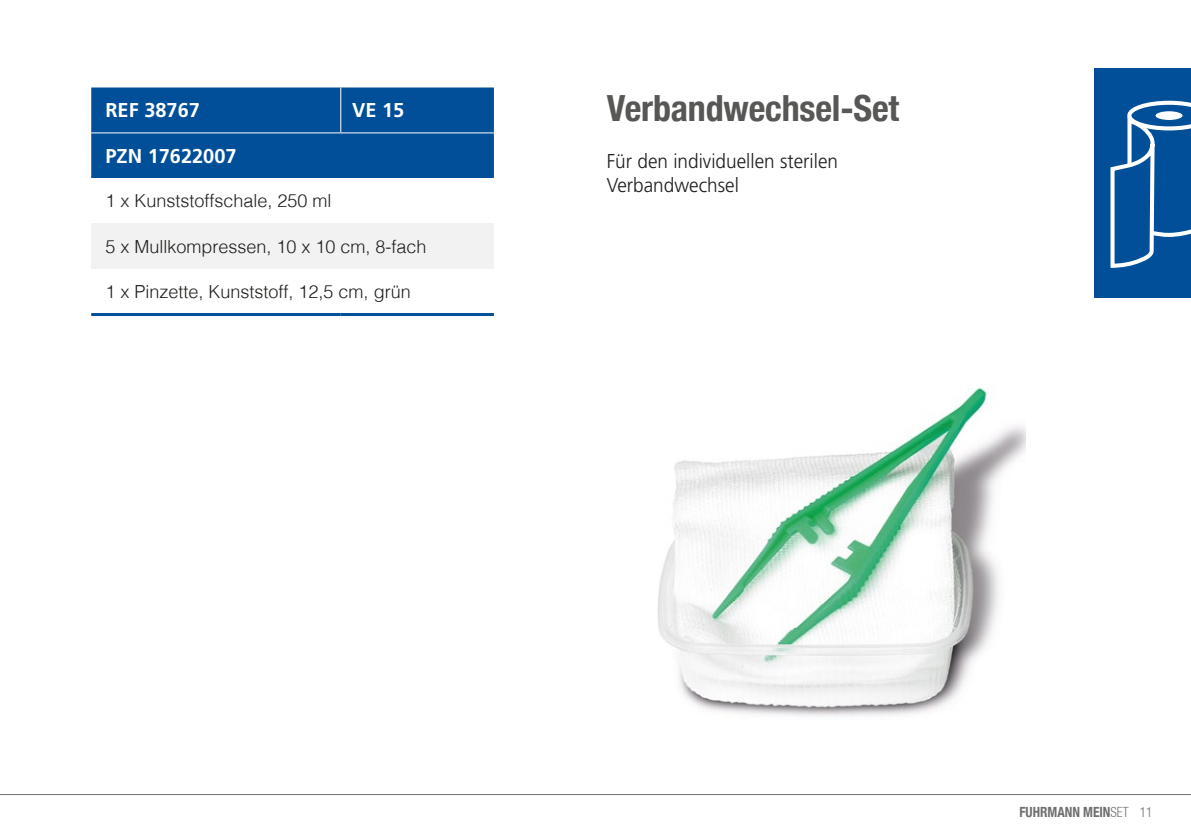
<style>
.page{position:relative;width:1191px;height:840px;background:#fff}
.page>*{position:absolute;margin:0;border:0;box-sizing:border-box;transform-origin:0 0}
.t1{font:700 condensed 36px "Helvetica Neue";letter-spacing:-.005em;color:#575756}
.t2{font:300 20px/24px "Frutiger LT Std";color:#1d1d1b;scale:.95 1}
.t3{font:700 20px "Frutiger LT Std";color:#fff}
.t4{font:300 18px "Helvetica";color:#1d1d1b}
.t5{font:700 condensed 14px "Helvetica Neue";color:#706f6f;scale:.95 1}
.s1{font-family:"Helvetica 47";font-weight:300}
</style>
<div class="page">
<hr style="left:0;top:793px;width:1191px;height:1px;background:#706f6f">
<div style="left:1094px;top:68px;width:97px;height:230px;background:#014f98"></div>
<svg style="left:1110px;top:101px;width:81px;height:167px"></svg>
<img style="left:658px;top:387px;width:367px;height:329px">
<div style="left:91px;top:87px;width:403px;height:91px;background:#014f98"></div>
<div style="left:91px;top:223px;width:403px;height:46px;background:#f2f2f2"></div>
<hr style="left:91px;top:313px;width:250px;height:3px;background:#014f98">
<hr style="left:341px;top:313px;width:153px;height:3px;background:#014f98">
<hr style="left:340px;top:87px;width:1px;height:45px;background:#fff">
<hr style="left:91px;top:132px;width:250px;height:1px;background:#fff">
<hr style="left:341px;top:132px;width:153px;height:1px;background:#fff">
<p class="t3" style="left:105px;top:102px;width:96px">REF 38767</p>
<p class="t3" style="left:352px;top:102px;width:54px">VE 15</p>
<p class="t3" style="left:105px;top:148px;width:133px">PZN 17622007</p>
<p class="t4" style="left:105px;top:194px;width:228px">1 x Kunststoffschale, 250 ml</p>
<p class="t4" style="left:105px;top:239px;width:323px">5 x Mullkompressen, 10 x 10 cm, 8-fach</p>
<p class="t4" style="left:105px;top:285px;width:307px">1 x Pinzette, Kunststoff, 12,5 cm, grün</p>
<h1 class="t1" style="left:607px;top:78px;width:294px">Verbandwechsel-Set</h1>
<p class="t2" style="left:607px;top:150px;width:245px">Für den individuellen sterilen<br>Verbandwechsel</p>
<p class="t5" style="left:1019px;top:803px;width:142px">FUHRMANN MEIN<span class="s1">SET 11</span></p>
</div>
